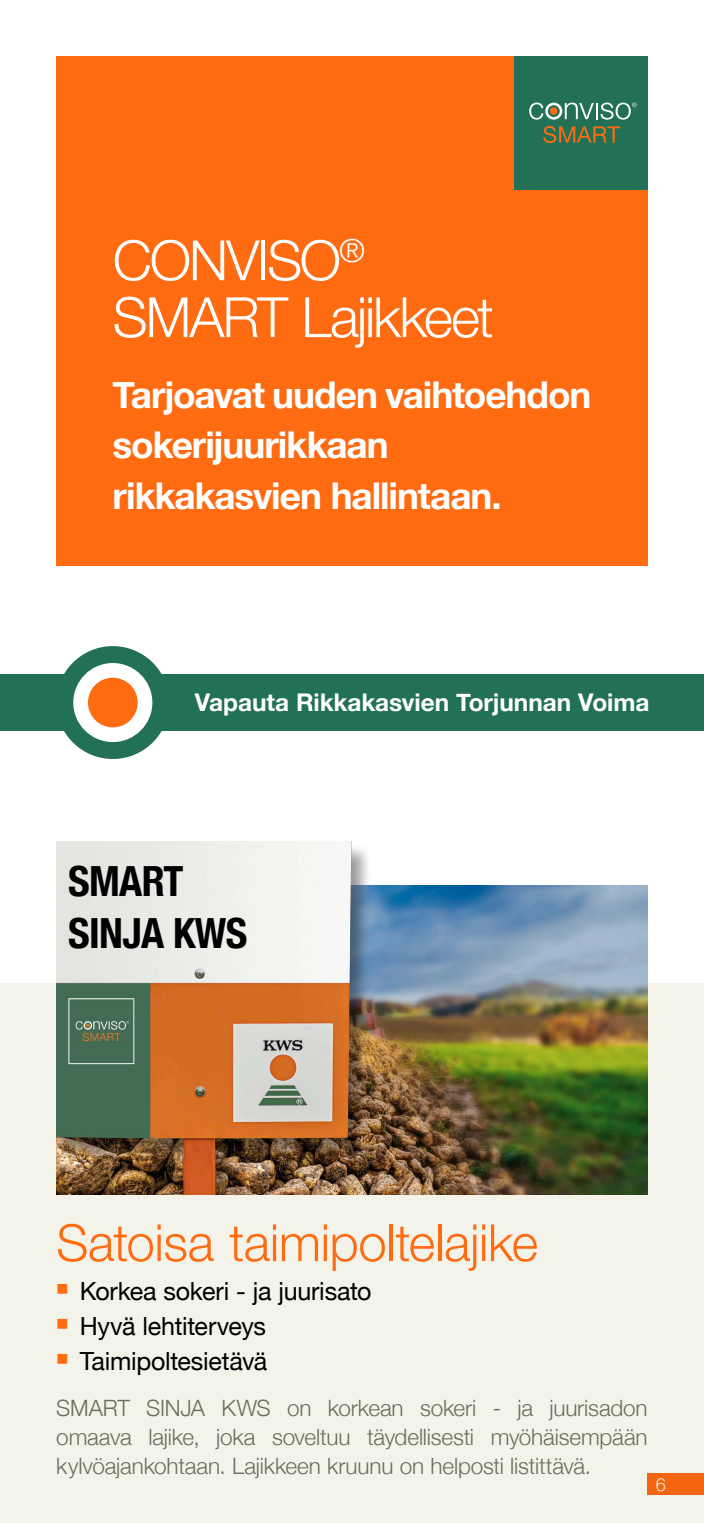
<style>
.page{position:relative;width:704px;height:1523px;background:#fff}
.page>*{position:absolute;margin:0;border:0;box-sizing:border-box;transform-origin:0 0}
.t1{font:300 55.62px/56.9px "Helvetica Neue";letter-spacing:-.04em;color:#fff}
.t2{font:300 51.25px "Helvetica Neue";letter-spacing:-.01em;color:#ff6b11}
.t3{font:700 condensed 41.56px/51.4px "Helvetica Neue";letter-spacing:-.015em;color:#000}
.t4{font:700 36.88px/50.6px "Helvetica Neue";letter-spacing:-.03em;color:#fff}
.t5{font:25px/35px "Helvetica Neue";letter-spacing:-.01em;color:#000}
.t6{font:700 24.38px "Helvetica Neue";letter-spacing:-.005em;color:#fff}
.t7{font:300 22.5px/28.8px "Helvetica Neue";letter-spacing:-.01em;color:#6b6d5b;text-align:justify}
.t8{font:300 18.12px "Helvetica Neue";color:#fff}
</style>
<div class="page">
<div style="left:0;top:983px;width:703px;height:539px;background:#f4f3ea"></div>
<div style="left:56px;top:56px;width:591px;height:509px;background:#ff6b11"></div>
<div style="left:514px;top:56px;width:133px;height:133px;background:#227055"></div>
<svg style="left:543px;top:126px;width:76px;height:17px"></svg>
<svg style="left:529px;top:103px;width:107px;height:17px"></svg>
<div style="left:0;top:674px;width:703px;height:56px;background:#227055"></div>
<div style="left:56px;top:646px;width:113px;height:113px;background:#227055;border-radius:50%"></div>
<div style="left:73px;top:663px;width:79px;height:79px;background:#fff;border-radius:50%"></div>
<div style="left:88px;top:677px;width:50px;height:50px;background:#ff6b11;border-radius:50%"></div>
<img style="left:376px;top:885px;width:271px;height:310px">
<img style="left:56px;top:841px;width:320px;height:354px">
<h1 class="t1" style="left:112px;top:228px;width:382px">CONVISO<sup>®<br></sup>SMART Lajikkeet</h1>
<h3 class="t4" style="left:112px;top:370px;width:480px">Tarjoavat uuden vaihtoehdon sokerijuurikkaan rikkakasvien hallintaan.</h3>
<p class="t6" style="left:195px;top:683px;width:455px">Vapauta Rikkakasvien Torjunnan Voima</p>
<h3 class="t3" style="left:68px;top:853px;width:181px">SMART<br>SINJA KWS</h3>
<h2 class="t2" style="left:56px;top:1201px;width:483px">Satoisa taimipoltelajike</h2>
<p class="t5" style="left:80px;top:1274px;width:293px">Korkea sokeri - ja juurisato<br>Hyvä lehtiterveys<br>Taimipoltesietävä</p>
<p class="t7" style="left:56px;top:1392px;width:592px">SMART SINJA KWS on korkean sokeri - ja juurisadon omaava lajike, joka soveltuu täydellisesti myöhäisempään kylvöajankohtaan. Lajikkeen kruunu on helposti listittävä.</p>
<p class="t8" style="left:655px;top:1469px;width:12px">6</p>
</div>
